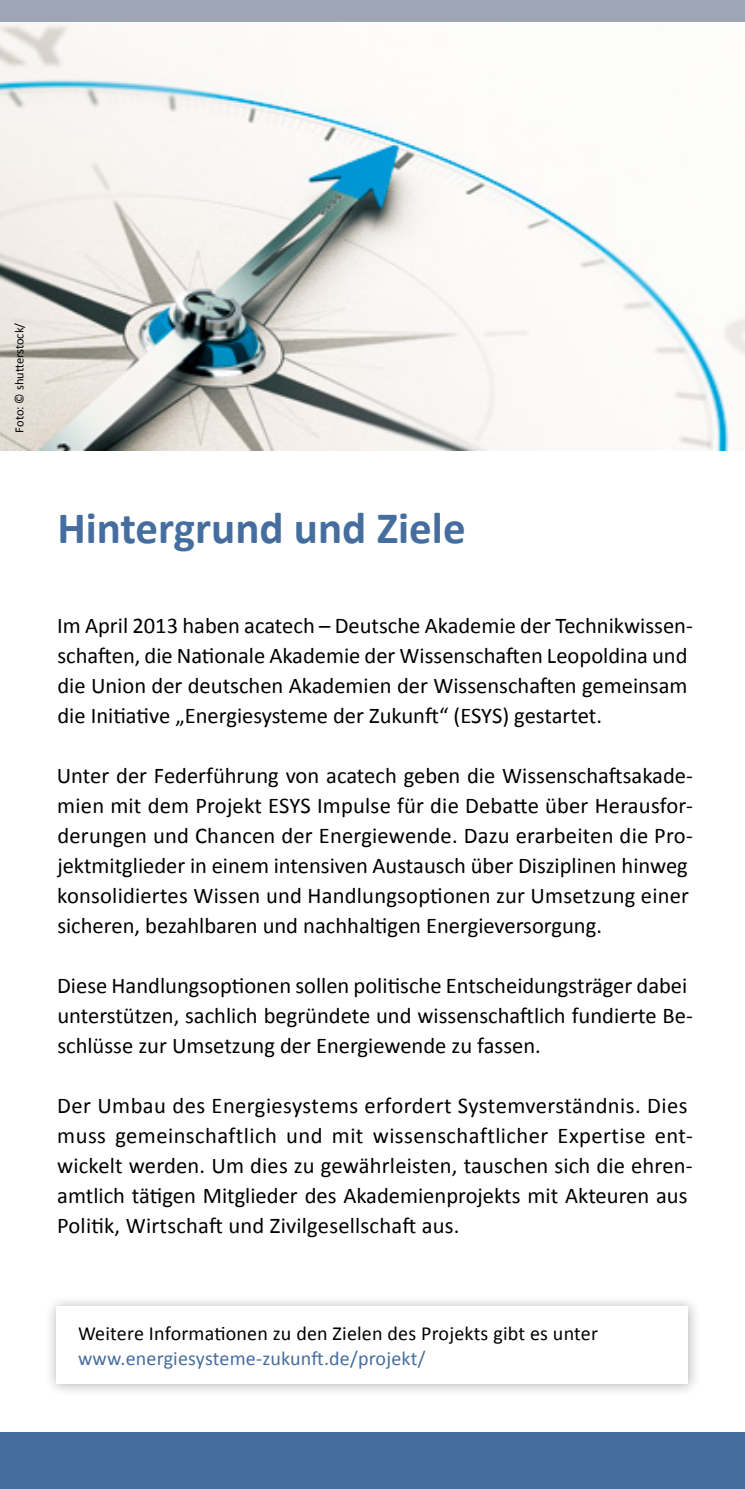
<style>
.page{position:relative;width:745px;height:1489px;background:#fff}
.page>*{position:absolute;margin:0;border:0;box-sizing:border-box;transform-origin:0 0}
.t1{font:700 45px "Calibri";color:#456e9f}
.t2{font:22.5px/30px "Calibri";color:#000}
.t3{font:20px "Calibri";letter-spacing:.01em;color:#000}
.t4{font:20px "Calibri";letter-spacing:.01em;color:#456e9f}
.t5{font:12.5px "Calibri";color:#000}
</style>
<div class="page">
<div style="left:0;top:1431px;width:744px;height:57px;background:#456e9f"></div>
<img style="left:0;top:21px;width:744px;height:429px">
<div style="left:0;top:0;width:744px;height:21px;background:#9ea5b6"></div>
<div style="left:44px;top:1294px;width:656px;height:101px;background:#000;opacity:.3"></div>
<div style="left:57px;top:1306px;width:630px;height:78px;background:#fff"></div>
<p class="t5" style="left:12px;top:432px;width:111px;rotate:-90deg">Foto: © shutterstock/</p>
<h1 class="t1" style="left:57px;top:499px;width:409px">Hintergrund und Ziele</h1>
<p class="t2" style="left:57px;top:609px;width:635px">Im April 2013 haben acatech – Deutsche Akademie der Technikwissen&shy;schaften, die Nationale Akademie der Wissenschaften Leopoldina und die Union der deutschen Akademien der Wissenschaften gemeinsam die Initiative „Energiesysteme der Zukunft“ (ESYS) gestartet.</p>
<p class="t2" style="left:57px;top:759px;width:637px">Unter der Federführung von acatech geben die Wissenschaftsakade&shy;mien mit dem Projekt ESYS Impulse für die Debatte über Herausfor&shy;derungen und Chancen der Energiewende. Dazu erarbeiten die Pro&shy;jektmitglieder in einem intensiven Austausch über Disziplinen hinweg konsolidiertes Wissen und Handlungsoptionen zur Umsetzung einer sicheren, bezahlbaren und nachhaltigen Energieversorgung.</p>
<p class="t2" style="left:57px;top:969px;width:637px">Diese Handlungsoptionen sollen politische Entscheidungsträger dabei unterstützen, sachlich begründete und wissenschaftlich fundierte Be&shy;schlüsse zur Umsetzung der Energiewende zu fassen.</p>
<p class="t2" style="left:57px;top:1089px;width:637px">Der Umbau des Energiesystems erfordert Systemverständnis. Dies muss gemeinschaftlich und mit wissenschaftlicher Expertise ent&shy;wickelt werden. Um dies zu gewährleisten, tauschen sich die ehren&shy;amtlich tätigen Mitglieder des Akademienprojekts mit Akteuren aus Politik, Wirtschaft und Zivilgesellschaft aus.</p>
<p class="t3" style="left:78px;top:1321px;width:521px">Weitere Informationen zu den Zielen des Projekts gibt es unter</p>
<p class="t4" style="left:78px;top:1346px;width:348px">www.energiesysteme-zukunft.de/projekt/</p>
</div>
